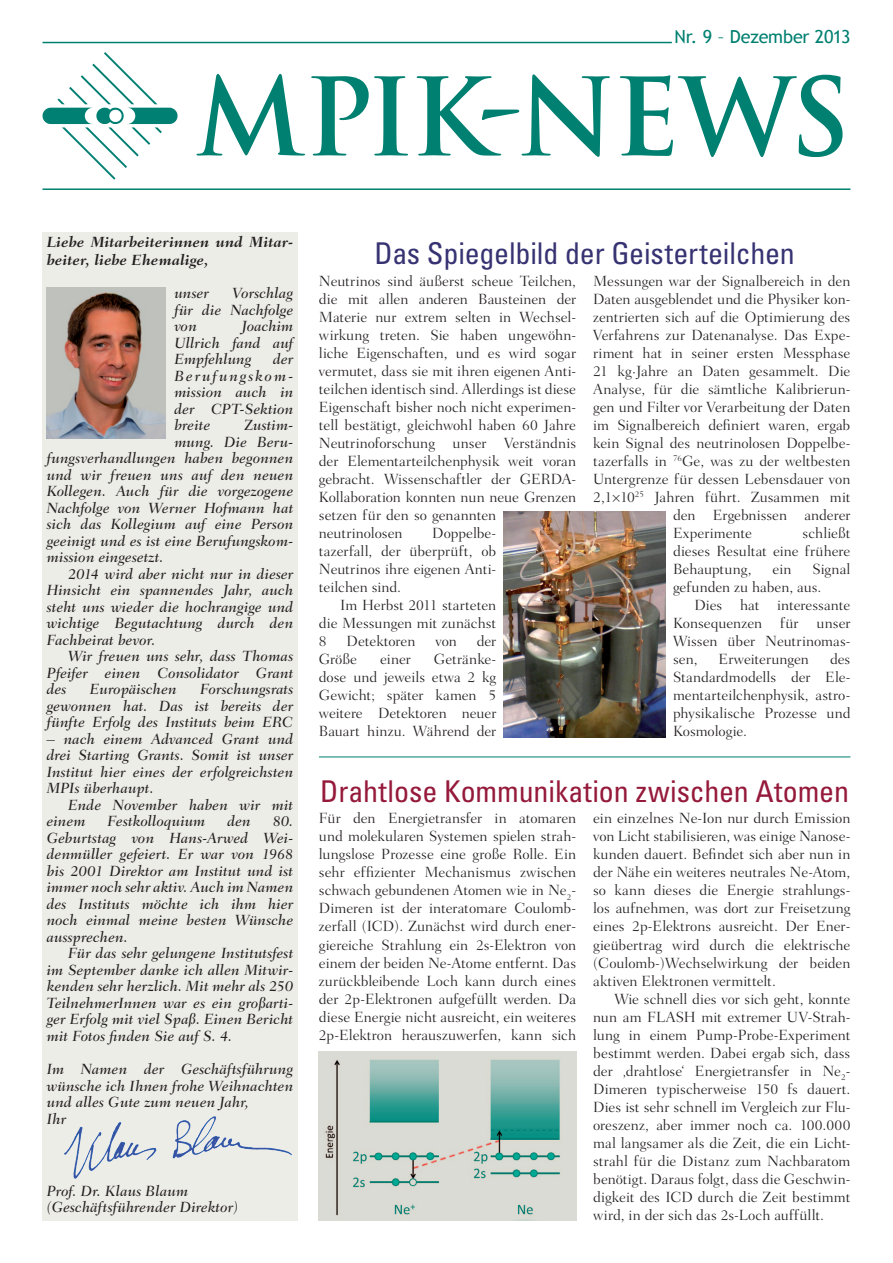
<style>
.page{position:relative;width:893px;height:1263px;background:#fff}
.page>*{position:absolute;margin:0;border:0;box-sizing:border-box;transform-origin:0 0}
.t1{font:700 105px "Trajan Pro";letter-spacing:-.03em;color:#008070}
.t2{font:condensed 30px "Univers";letter-spacing:-.005em;color:#95193a}
.t3{font:condensed 30px "Univers";letter-spacing:-.005em;color:#373373}
.t4{font:18px "Trebuchet MS";letter-spacing:-.01em;color:#008070}
.t5{font:300 15px/18px "Fairfield LH";letter-spacing:-.005em;color:#231f20;text-align:justify}
.t6{font:italic 500 15px/16.5px "Fairfield LH";letter-spacing:.005em;color:#231f20;text-align:justify}
.t7{font:italic 700 15px/18px "Fairfield LH";color:#231f20}
</style>
<div class="page">
<svg style="left:43px;top:52px;width:135px;height:128px"></svg>
<hr style="left:319px;top:757px;width:531px;height:1px;background:#008070">
<hr style="left:43px;top:42px;width:629px;height:1px;background:#008070">
<hr style="left:43px;top:188px;width:807px;height:2px;background:#008070">
<div style="left:43px;top:232px;width:255px;height:988px;background:#edede8"></div>
<img style="left:47px;top:287px;width:119px;height:151px">
<img style="left:64px;top:1116px;width:228px;height:63px">
<img style="left:504px;top:512px;width:161px;height:225px">
<img style="left:319px;top:1052px;width:257px;height:168px">
<p class="t4" style="left:674px;top:26px;width:177px">Nr. 9 – Dezember 2013</p>
<h1 class="t1" style="left:195px;top:52px;width:657px">MPIK-NEWS</h1>
<p class="t7" style="left:47px;top:233px;width:248px">Liebe Mitarbeiterinnen und Mitar&shy;beiter, liebe Ehemalige,</p>
<p class="t6" style="left:174px;top:285px;width:36px">unser</p>
<p class="t6" style="left:174px;top:285px;width:121px;text-indent:58px">Vorschlag für die Nachfolge von</p>
<p class="t6" style="left:174px;top:318px;width:121px;text-indent:67px">Joachim Ullrich fand auf Empfehlung</p>
<p class="t6" style="left:174px;top:351px;width:121px;text-indent:99px">der Berufungskom&shy;mission auch in der CPT-Sektion breite</p>
<p class="t6" style="left:244px;top:417px;width:51px">Zustim-</p>
<p class="t6" style="left:174px;top:434px;width:121px">mung. Die Beru-</p>
<p class="t6" style="left:47px;top:450px;width:248px">fungsverhandlungen haben begonnen</p>
<p class="t6" style="left:47px;top:467px;width:248px">und wir freuen uns auf den neuen</p>
<p class="t6" style="left:47px;top:483px;width:248px">Kollegen. Auch für die vorgezogene</p>
<p class="t6" style="left:47px;top:500px;width:248px">Nachfolge von Werner Hofmann hat</p>
<p class="t6" style="left:47px;top:516px;width:248px">sich das Kollegium auf eine Person</p>
<p class="t6" style="left:47px;top:533px;width:248px">geeinigt und es ist eine Berufungskom-</p>
<p class="t6" style="left:47px;top:549px;width:118px">mission eingesetzt.</p>
<p class="t6" style="left:68px;top:566px;width:227px">2014 wird aber nicht nur in dieser</p>
<p class="t6" style="left:47px;top:582px;width:248px">Hinsicht ein spannendes Jahr, auch</p>
<p class="t6" style="left:47px;top:599px;width:248px">steht uns wieder die hochrangige und</p>
<p class="t6" style="left:47px;top:615px;width:248px">wichtige Begutachtung durch den</p>
<p class="t6" style="left:47px;top:632px;width:110px">Fachbeirat bevor.</p>
<p class="t6" style="left:68px;top:648px;width:227px">Wir freuen uns sehr, dass Thomas</p>
<p class="t6" style="left:47px;top:665px;width:248px">Pfeifer einen Consolidator Grant</p>
<p class="t6" style="left:47px;top:681px;width:21px">des</p>
<p class="t6" style="left:90px;top:681px;width:88px">Europäischen</p>
<p class="t6" style="left:47px;top:681px;width:248px;text-indent:153px">Forschungsrats gewonnen hat. Das ist bereits der fünfte Erfolg des Instituts beim ERC</p>
<p class="t6" style="left:47px;top:731px;width:248px">– nach einem Advanced Grant und drei Starting Grants. Somit ist unser Institut hier eines der erfolgreichsten MPIs überhaupt.</p>
<p class="t6" style="left:47px;top:797px;width:248px;text-indent:21px">Ende November haben wir mit einem</p>
<p class="t6" style="left:108px;top:813px;width:99px">Festkolloquium</p>
<p class="t6" style="left:227px;top:813px;width:25px">den</p>
<p class="t6" style="left:47px;top:813px;width:248px;text-indent:226px">80.<br>Geburtstag von Hans-Arwed Wei&shy;denmüller gefeiert. Er war von 1968 bis 2001 Direktor am Institut und ist immer noch sehr aktiv. Auch im Namen des Instituts möchte ich ihm hier noch einmal meine besten Wünsche aussprechen.</p>
<p class="t6" style="left:47px;top:945px;width:248px;text-indent:21px">Für das sehr gelungene Institutsfest im September danke ich allen Mitwir&shy;kenden sehr herzlich. Mit mehr als 250<br>TeilnehmerInnen war es ein großarti&shy;ger Erfolg mit viel Spaß. Einen Bericht mit Fotos finden Sie auf S. 4.</p>
<p class="t6" style="left:47px;top:1061px;width:248px;text-align:left">Im Namen der Geschäftsführung wünsche ich Ihnen frohe Weihnachten und alles Gute zum neuen Jahr,<br>Ihr</p>
<p class="t6" style="left:47px;top:1183px;width:193px">Prof. Dr. Klaus Blaum (Geschäftsführender Direktor)</p>
<h2 class="t3" style="left:374px;top:235px;width:422px">Das Spiegelbild der Geisterteilchen</h2>
<p class="t5" style="left:319px;top:272px;width:259px;text-align:left">Neutrinos sind äußerst scheue Teilchen, die mit allen anderen Bausteinen der Materie nur extrem selten in Wechsel&shy;wirkung treten. Sie haben ungewöhn&shy;liche Eigenschaften, und es wird sogar vermutet, dass sie mit ihren eigenen Anti&shy;teilchen identisch sind. Allerdings ist diese Eigenschaft bisher noch nicht experimen&shy;tell bestätigt, gleichwohl haben 60 Jahre Neutrinoforschung unser Verständnis der Elementarteilchenphysik weit voran gebracht. Wissenschaftler der GERDA-Kollaboration konnten nun neue Grenzen setzen für den so genannten neutrinolosen</p>
<p class="t5" style="left:319px;top:524px;width:179px;text-indent:113px">Doppelbe&shy;tazerfall, der überprüft, ob Neutrinos ihre eigenen Anti&shy;teilchen sind.</p>
<p class="t5" style="left:319px;top:596px;width:179px;text-indent:21px">Im Herbst 2011 starteten die Messungen mit zunächst 8</p>
<p class="t5" style="left:347px;top:632px;width:70px">Detektoren</p>
<p class="t5" style="left:435px;top:632px;width:23px">von</p>
<p class="t5" style="left:477px;top:632px;width:21px">der</p>
<p class="t5" style="left:319px;top:650px;width:40px">Größe</p>
<p class="t5" style="left:380px;top:650px;width:32px">einer</p>
<p class="t5" style="left:319px;top:650px;width:179px;text-indent:115px">Getränke&shy;dose und jeweils etwa 2 kg Gewicht; später kamen 5 weitere Detektoren neuer Bauart hinzu. Während der</p>
<p class="t5" style="left:593px;top:272px;width:259px">Messungen war der Signalbereich in den</p>
<p class="t5" style="left:593px;top:290px;width:259px">Daten ausgeblendet und die Physiker kon-</p>
<p class="t5" style="left:593px;top:308px;width:259px">zentrierten sich auf die Optimierung des</p>
<p class="t5" style="left:593px;top:326px;width:259px">Verfahrens zur Datenanalyse. Das Expe-</p>
<p class="t5" style="left:593px;top:344px;width:259px">riment hat in seiner ersten Messphase</p>
<p class="t5" style="left:593px;top:362px;width:259px">21 kg∙Jahre an Daten gesammelt. Die</p>
<p class="t5" style="left:593px;top:380px;width:259px">Analyse, für die sämtliche Kalibrierun-</p>
<p class="t5" style="left:593px;top:398px;width:259px">gen und Filter vor Verarbeitung der Daten</p>
<p class="t5" style="left:593px;top:416px;width:259px">im Signalbereich definiert waren, ergab</p>
<p class="t5" style="left:593px;top:434px;width:259px">kein Signal des neutrinolosen Doppelbe-</p>
<p class="t5" style="left:593px;top:452px;width:259px">tazerfalls in <sup>76</sup>Ge, was zu der weltbesten</p>
<p class="t5" style="left:593px;top:470px;width:259px">Untergrenze für dessen Lebensdauer von</p>
<p class="t5" style="left:593px;top:488px;width:259px">2,1×10<sup>25</sup> Jahren führt. Zusammen mit</p>
<p class="t5" style="left:673px;top:506px;width:179px">den Ergebnissen anderer</p>
<p class="t5" style="left:673px;top:524px;width:80px">Experimente</p>
<p class="t5" style="left:673px;top:524px;width:179px;text-indent:129px">schließt dieses Resultat eine frühere Behauptung,</p>
<p class="t5" style="left:673px;top:560px;width:179px;text-indent:139px">Signal gefunden zu haben, aus.</p>
<p class="t5" style="left:673px;top:596px;width:179px;text-indent:21px">Dies hat interessante Konsequenzen für unser Wissen über Neutrinomas&shy;sen,</p>
<p class="t5" style="left:773px;top:560px;width:20px">ein</p>
<p class="t5" style="left:673px;top:650px;width:179px;text-indent:157px">des Standardmodells der Ele&shy;mentarteilchenphysik, astro&shy;physikalische Prozesse und Kosmologie.</p>
<p class="t5" style="left:719px;top:650px;width:92px">Erweiterungen</p>
<h2 class="t2" style="left:320px;top:772px;width:530px">Drahtlose Kommunikation zwischen Atomen</h2>
<p class="t5" style="left:319px;top:810px;width:259px">Für den Energietransfer in atomaren und molekularen Systemen spielen strah&shy;lungslose Prozesse eine große Rolle. Ein sehr effizienter Mechanismus zwischen schwach gebundenen Atomen wie in Ne<sub>2</sub>- Dimeren ist der interatomare Coulomb&shy;zerfall (ICD). Zunächst wird durch ener&shy;giereiche Strahlung ein 2s-Elektron von einem der beiden Ne-Atome entfernt. Das zurückbleibende Loch kann durch eines der 2p-Elektronen aufgefüllt werden. Da diese Energie nicht ausreicht, ein weiteres 2p-Elektron herauszuwerfen, kann sich</p>
<p class="t5" style="left:593px;top:810px;width:259px">ein einzelnes Ne-Ion nur durch Emission von Licht stabilisieren, was einige Nanose&shy;kunden dauert. Befindet sich aber nun in der Nähe ein weiteres neutrales Ne-Atom, so kann dieses die Energie strahlungs&shy;los aufnehmen, was dort zur Freisetzung eines 2p-Elektrons ausreicht. Der Ener&shy;gieübertrag wird durch die elektrische (Coulomb-)Wechselwirkung der beiden aktiven Elektronen vermittelt.</p>
<p class="t5" style="left:593px;top:990px;width:259px;text-indent:21px">Wie schnell dies vor sich geht, konnte nun am FLASH mit extremer UV-Strah&shy;lung in einem Pump-Probe-Experiment bestimmt werden. Dabei ergab sich, dass der ‚drahtlose‘ Energietransfer in Ne<sub>2</sub>- Dimeren typischerweise 150 fs dauert.<br>Dies ist sehr schnell im Vergleich zur Flu&shy;oreszenz, aber immer noch ca. 100.000 mal langsamer als die Zeit, die ein Licht&shy;strahl für die Distanz zum Nachbaratom benötigt. Daraus folgt, dass die Geschwin&shy;digkeit des ICD durch die Zeit bestimmt wird, in der sich das 2s-Loch auffüllt.</p>
</div>
